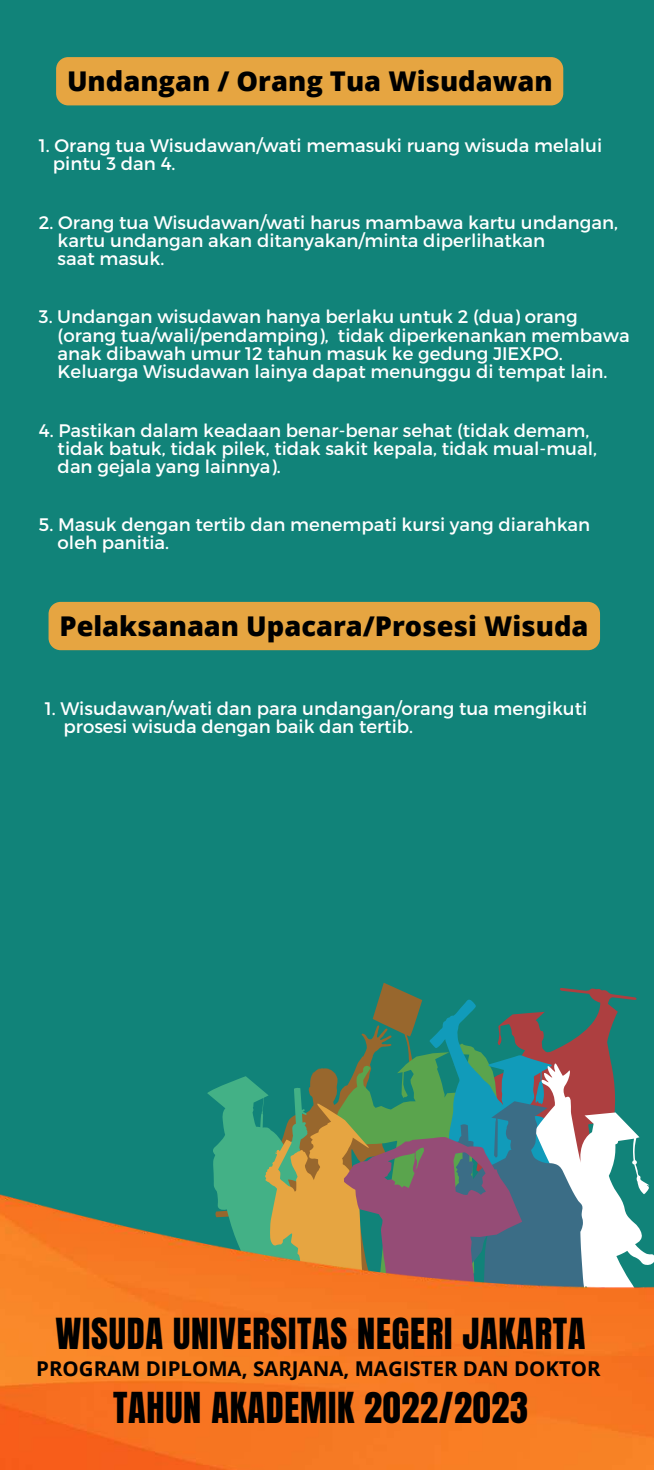
<style>
.page{position:relative;width:654px;height:1470px;background:#fff}
.page>*{position:absolute;margin:0;border:0;box-sizing:border-box;transform-origin:0 0}
.t1{font:36.4px "Anton";letter-spacing:.02em;color:#000}
.t2{font:800 27.3px "Open Sans";color:#000}
.t3{font:700 20.3px "Open Sans";color:#000}
.t4{font:18.2px/18.2px "Montserrat";color:#fff}
</style>
<div class="page">
<div style="left:0;top:0;width:653px;height:1470px;background:#118379"></div>
<div style="left:56px;top:57px;width:507px;height:48px;background:#e6a541"></div>
<svg style="left:559px;top:988px;width:78px;height:75px"></svg>
<svg style="left:311px;top:1033px;width:61px;height:70px"></svg>
<svg style="left:372px;top:983px;width:50px;height:61px"></svg>
<svg style="left:335px;top:1044px;width:94px;height:82px"></svg>
<svg style="left:429px;top:999px;width:150px;height:127px"></svg>
<svg style="left:534px;top:1063px;width:95px;height:63px;fill:#ad3f40"></svg>
<svg style="left:207px;top:1076px;width:116px;height:50px"></svg>
<svg style="left:265px;top:1103px;width:141px;height:23px"></svg>
<svg style="left:449px;top:1101px;width:137px;height:25px;background:#5f92a2"></svg>
<img style="left:0;top:1126px;width:653px;height:344px">
<div style="left:48px;top:602px;width:551px;height:48px;background:#e6a541"></div>
<h2 class="t2" style="left:67px;top:61px;width:487px">Undangan / Orang Tua Wisudawan</h2>
<p class="t4" style="left:53px;top:136px;width:550px;text-indent:-14px">1. Orang tua Wisudawan/wati memasuki ruang wisuda melalui pintu 3 dan 4.</p>
<p class="t4" style="left:58px;top:213px;width:561px;text-indent:-19px">2. Orang tua Wisudawan/wati harus mambawa kartu undangan, kartu undangan akan ditanyakan/minta diperlihatkan<br>saat masuk.</p>
<p class="t4" style="left:58px;top:308px;width:573px;text-indent:-19px">3. Undangan wisudawan hanya berlaku untuk 2 (dua) orang (orang tua/wali/pendamping), tidak diperkenankan membawa anak dibawah umur 12 tahun masuk ke gedung JIEXPO.<br>Keluarga Wisudawan lainya dapat menunggu di tempat lain.</p>
<p class="t4" style="left:58px;top:421px;width:540px;text-indent:-19px">4. Pastikan dalam keadaan benar-benar sehat (tidak demam, tidak batuk, tidak pilek, tidak sakit kepala, tidak mual-mual, dan gejala yang lainnya).</p>
<p class="t4" style="left:58px;top:516px;width:534px;text-indent:-19px">5. Masuk dengan tertib dan menempati kursi yang diarahkan oleh panitia.</p>
<h2 class="t2" style="left:59px;top:606px;width:530px">Pelaksanaan Upacara/Prosesi Wisuda</h2>
<p class="t4" style="left:63px;top:699px;width:525px;text-indent:-19px">1. Wisudawan/wati dan para undangan/orang tua mengikuti prosesi wisuda dengan baik dan tertib.</p>
<h1 class="t1" style="left:56px;top:1316px;width:531px">WISUDA UNIVERSITAS NEGERI JAKARTA</h1>
<p class="t3" style="left:36px;top:1354px;width:565px">PROGRAM DIPLOMA, SARJANA, MAGISTER DAN DOKTOR</p>
<h1 class="t1" style="left:113px;top:1389px;width:416px">TAHUN AKADEMIK 2022/2023</h1>
<h1 class="t1" style="left:62px;top:1325px;width:531px">WISUDA UNIVERSITAS NEGERI JAKARTA</h1>
<p class="t3" style="left:45px;top:1368px;width:565px">PROGRAM DIPLOMA, SARJANA, MAGISTER DAN DOKTOR</p>
<h1 class="t1" style="left:119px;top:1399px;width:416px">TAHUN AKADEMIK 2022/2023</h1>
</div>
